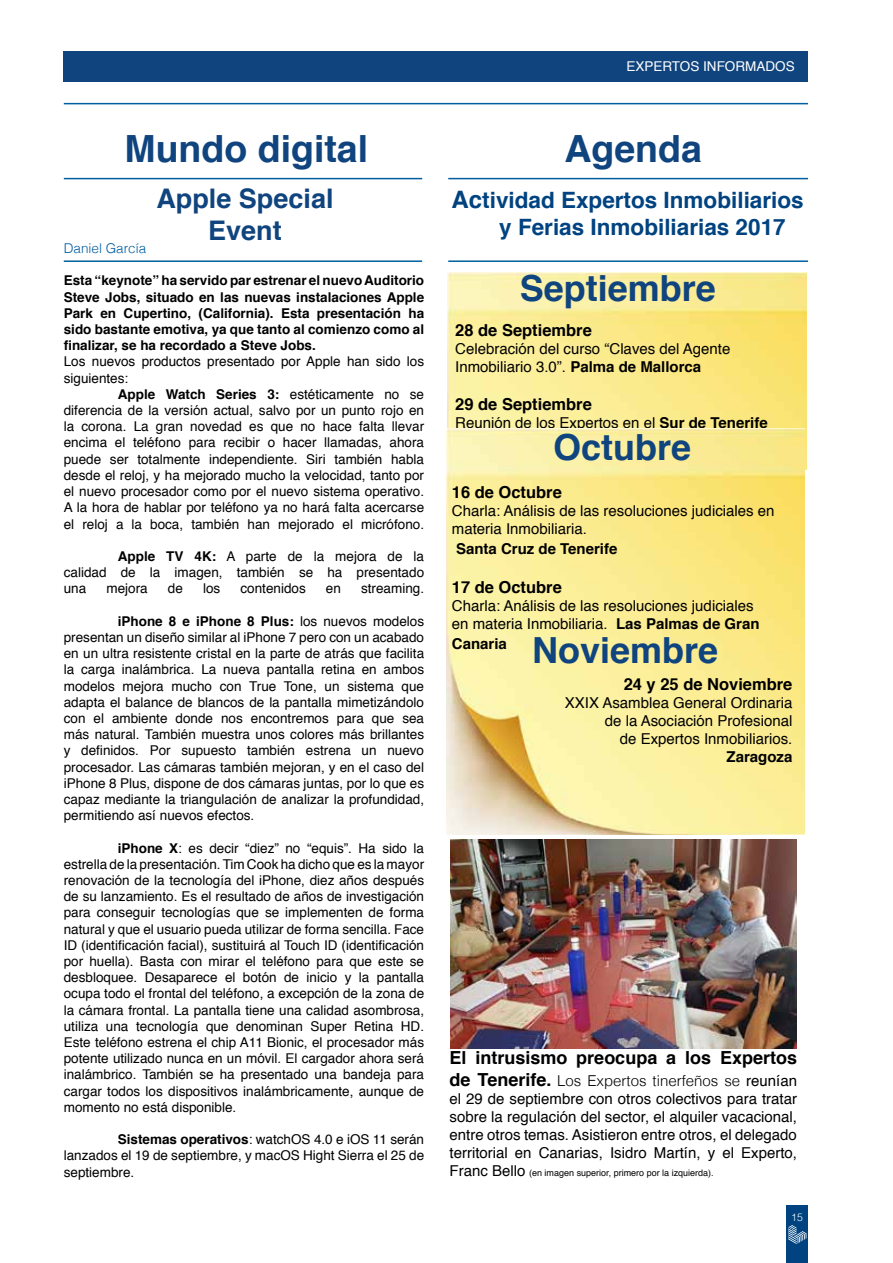
<style>
.page{position:relative;width:893px;height:1263px;background:#fff}
.page>*{position:absolute;margin:0;border:0;box-sizing:border-box;transform-origin:0 0}
.t1{font:700 37.5px "Helvetica";color:#10447e}
.t2{font:700 36px "Helvetica";color:#0f447e}
.t3{font:700 27px/32.4px "Helvetica";color:#0f447e;text-align:center}
.t4{font:700 22.5px/27px "Helvetica";color:#004380}
.t5{font:700 18px "Helvetica";color:#000}
.t6{font:700 16.5px "Helvetica";color:#000}
.t7{font:15px/18px "Helvetica";color:#000}
.t8{font:700 15px "Helvetica";color:#000}
.t9{font:13.5px/16.2px "Helvetica";color:#000;text-align:justify}
.t10{font:700 13.5px/16.2px "Helvetica";color:#000;text-align:justify}
.t11{font:13.5px "Helvetica";color:#fff}
.t12{font:300 13.5px "Helvetica";color:#005ea1}
.t13{font:300 10.5px "Helvetica";color:#fff}
.t14{font:9px "Helvetica";color:#000}
.s1{font-size:24px}
.s2{font-weight:400}
.s3{font-weight:700}
.s4{font-weight:700;font-size:18px}
.s5{font-weight:300}
.s6{font-size:15px}
</style>
<div class="page">
<div style="left:786px;top:1205px;width:22px;height:58px;background:#004380"></div>
<svg style="left:788px;top:1225px;width:18px;height:19px"></svg>
<hr style="left:64px;top:103px;width:744px;height:1px;background:#005ea1">
<div style="left:64px;top:51px;width:744px;height:30px;background:#10447e"></div>
<hr style="left:64px;top:260px;width:358px;height:2px;background:#005ea1">
<hr style="left:64px;top:178px;width:358px;height:1px;background:#005ea1">
<img style="left:448px;top:273px;width:358px;height:197px">
<img style="left:446px;top:428px;width:359px;height:407px">
<hr style="left:448px;top:178px;width:360px;height:1px;background:#005ea1">
<hr style="left:448px;top:260px;width:360px;height:2px;background:#005ea1">
<img style="left:450px;top:839px;width:346px;height:209px">
<p class="t11" style="left:626px;top:56px;width:170px">EXPERTOS INFORMADOS</p>
<h1 class="t1" style="left:124px;top:119px;width:245px">Mundo digital</h1>
<h3 class="t3" style="left:156px;top:182px;width:179px">Apple Special<br>Event</h3>
<h3 class="t4" style="left:499px;top:187px;width:306px;text-indent:-48px"><span class="s1">Ac</span>tividad Expertos Inmobiliarios y Ferias Inmobiliarias 2017</h3>
<h1 class="t1" style="left:564px;top:119px;width:139px">Agenda</h1>
<p class="t12" style="left:64px;top:237px;width:84px">Daniel García</p>
<p class="t10" style="left:64px;top:273px;width:362px">Esta “keynote” ha servido par estrenar el nuevo Auditorio Steve Jobs, situado en las nuevas instalaciones Apple Park en Cupertino, (California). Esta presentación ha sido bastante emotiva, ya que tanto al comienzo como al finalizar, se ha recordado a Steve Jobs.</p>
<p class="t9" style="left:64px;top:354px;width:362px">Los nuevos productos presentado por Apple han sido los</p>
<p class="t9" style="left:64px;top:370px;width:66px">siguientes:</p>
<p class="t10" style="left:118px;top:386px;width:308px">Apple Watch Series 3: <span class="s2">estéticamente no se</span></p>
<p class="t9" style="left:64px;top:403px;width:362px">diferencia de la versión actual, salvo por un punto rojo en</p>
<p class="t9" style="left:64px;top:419px;width:362px">la corona. La gran novedad es que no hace falta llevar</p>
<p class="t9" style="left:64px;top:435px;width:362px">encima el teléfono para recibir o hacer llamadas, ahora</p>
<p class="t9" style="left:64px;top:451px;width:362px">puede ser totalmente independiente. Siri también habla</p>
<p class="t9" style="left:64px;top:467px;width:362px">desde el reloj, y ha mejorado mucho la velocidad, tanto por</p>
<p class="t9" style="left:64px;top:484px;width:362px">el nuevo procesador como por el nuevo sistema operativo.</p>
<p class="t9" style="left:64px;top:500px;width:362px">A la hora de hablar por teléfono ya no hará falta acercarse</p>
<p class="t9" style="left:64px;top:516px;width:362px">el reloj a la boca, también han mejorado el micrófono.</p>
<p class="t9" style="left:64px;top:548px;width:362px;text-indent:54px"><span class="s3">Apple TV 4K:</span> A parte de la mejora de la calidad de la imagen, también se ha presentado una</p>
<p class="t9" style="left:106px;top:581px;width:43px">mejora</p>
<p class="t9" style="left:168px;top:581px;width:17px">de</p>
<p class="t9" style="left:203px;top:581px;width:19px">los</p>
<p class="t9" style="left:240px;top:581px;width:67px">contenidos</p>
<p class="t9" style="left:326px;top:581px;width:17px">en</p>
<p class="t9" style="left:361px;top:581px;width:65px">streaming.</p>
<p class="t9" style="left:64px;top:613px;width:362px;text-indent:54px"><span class="s3">iPhone 8 e iPhone 8 Plus:</span> los nuevos modelos presentan un diseño similar al iPhone 7 pero con un acabado en un ultra resistente cristal en la parte de atrás que facilita la carga inalámbrica. La nueva pantalla retina en ambos modelos mejora mucho con True Tone, un sistema que adapta el balance de blancos de la pantalla mimetizándolo con el ambiente donde nos encontremos para que sea más natural. También muestra unos colores más brillantes y definidos. Por supuesto también estrena un nuevo procesador. Las cámaras también mejoran, y en el caso del iPhone 8 Plus, dispone de dos cámaras juntas, por lo que es capaz mediante la triangulación de analizar la profundidad, permitiendo así nuevos efectos.</p>
<p class="t9" style="left:64px;top:840px;width:362px;text-indent:54px"><span class="s3">iPhone X</span>: es decir “diez” no “equis”. Ha sido la estrella de la presentación. Tim Cook ha dicho que es la mayor renovación de la tecnología del iPhone, diez años después de su lanzamiento. Es el resultado de años de investigación para conseguir tecnologías que se implementen de forma natural y que el usuario pueda utilizar de forma sencilla. Face ID (identificación facial), sustituirá al Touch ID (identificación por huella). Basta con mirar el teléfono para que este se desbloquee. Desaparece el botón de inicio y la pantalla ocupa todo el frontal del teléfono, a excepción de la zona de la cámara frontal. La pantalla tiene una calidad asombrosa, utiliza una tecnología que denominan Super Retina HD.<br>Este teléfono estrena el chip A11 Bionic, el procesador más potente utilizado nunca en un móvil. El cargador ahora será inalámbrico. También se ha presentado una bandeja para cargar todos los dispositivos inalámbricamente, aunque de momento no está disponible.</p>
<p class="t9" style="left:64px;top:1132px;width:362px;text-indent:54px"><span class="s3">Sistemas operativos</span>: watchOS 4.0 e iOS 11 serán lanzados el 19 de septiembre, y macOS Hight Sierra el 25 de septiembre.</p>
<h2 class="t2" style="left:520px;top:260px;width:198px">Septiembre</h2>
<p class="t6" style="left:455px;top:317px;width:138px">28 de Septiembre</p>
<p class="t7" style="left:455px;top:340px;width:277px">Celebración del curso “Claves del Agente<br>Inmobiliario 3.0”. <span class="s3">Palma de Mallorca</span></p>
<p class="t6" style="left:455px;top:391px;width:138px">29 de Septiembre</p>
<p class="t7" style="left:455px;top:414px;width:314px">Reunión de los Expertos en el <span class="s3">Sur de Tenerife</span></p>
<h2 class="t2" style="left:553px;top:418px;width:140px">Octubre</h2>
<p class="t6" style="left:452px;top:479px;width:112px">16 de Octubre</p>
<p class="t7" style="left:452px;top:502px;width:324px">Charla: Análisis de las resoluciones judiciales en materia Inmobiliaria.</p>
<p class="t8" style="left:456px;top:536px;width:163px">Santa Cruz de Tenerife</p>
<p class="t6" style="left:452px;top:574px;width:112px">17 de Octubre</p>
<p class="t7" style="left:452px;top:597px;width:309px">Charla: Análisis de las resoluciones judiciales en materia Inmobiliaria. <span class="s3">Las Palmas de Gran</span></p>
<p class="t8" style="left:452px;top:632px;width:57px">Canaria</p>
<h2 class="t2" style="left:532px;top:621px;width:188px">Noviembre</h2>
<p class="t6" style="left:624px;top:671px;width:170px">24 y 25 de Noviembre</p>
<p class="t7" style="left:565px;top:694px;width:229px;text-align:right">XXIX Asamblea General Ordinaria de la Asociación Profesional<br>de Expertos Inmobiliarios.</p>
<p class="t8" style="left:727px;top:744px;width:67px">Zaragoza</p>
<h3 class="t5" style="left:449px;top:1043px;width:349px">El intrusismo preocupa a los Expertos</h3>
<p class="t7" style="left:449px;top:1072px;width:349px;text-align:justify"><span class="s4">de Tenerife.</span> <span class="s5">Los Expertos tinerfeños se</span> reunían el 29 de septiembre con otros colectivos para tratar sobre la regulación del sector, el alquiler vacacional, entre otros temas. Asistieron entre otros, el delegado territorial en Canarias, Isidro Martín, y el Experto,</p>
<p class="t14" style="left:449px;top:1166px;width:266px"><span class="s6">Franc Bello</span> (en imagen superior, primero por la izquierda).</p>
<p class="t13" style="left:791px;top:1208px;width:13px">15</p>
</div>
